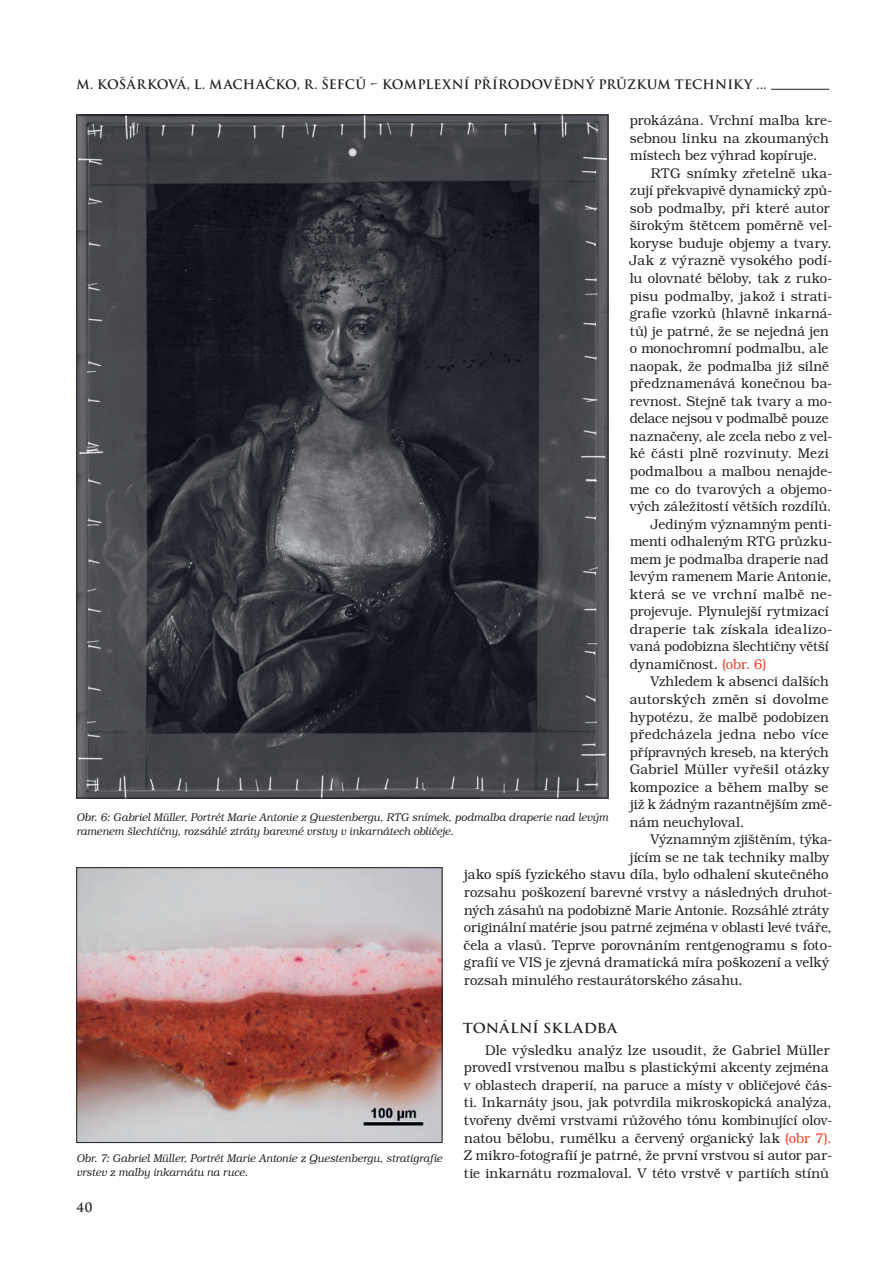
<style>
.page{position:relative;width:893px;height:1263px;background:#fff}
.page>*{position:absolute;margin:0;border:0;box-sizing:border-box;transform-origin:0 0}
.t1{font:300 14.1px "ITC Bookman CE";letter-spacing:.01em;color:#231f20;scale:.93 1}
.t2{font:300 14.1px/17.5px "ITC Bookman CE";letter-spacing:.01em;color:#231f20;scale:.94 1}
.t3{font:300 14.1px "ITC Bookman CE";letter-spacing:.01em;color:#231f20;scale:.92 1}
.t4{font:300 14.1px "ITC Bookman CE";letter-spacing:.01em;color:#231f20;scale:.95 1}
.t5{font:300 14.1px "ITC Bookman CE";letter-spacing:.03em;color:#231f20;scale:.95 1}
.t6{font:300 14.1px "ITC Bookman CE";letter-spacing:.035em;color:#231f20;scale:.95 1}
.t7{font:300 14.1px "ITC Bookman CE";letter-spacing:.035em;color:#231f20;scale:.94 1}
.t8{font:700 13.5px "Trajan Pro";letter-spacing:.055em;color:#231f20;scale:1.05 1}
.t9{font:700 12.75px "Trajan Pro";letter-spacing:.01em;color:#231f20}
.t10{font:italic 300 11.25px/13.6px "ITC Bookman CE";letter-spacing:.005em;color:#231f20;scale:.93 1}
.s1{color:#ef3d27}
</style>
<div class="page">
<hr style="left:131px;top:89px;width:698px;height:1px;background:#231f20">
<div style="left:77px;top:80px;width:694px;height:17px;background:#fff"></div>
<img style="left:79px;top:117px;width:527px;height:679px">
<img style="left:79px;top:869px;width:361px;height:272px">
<div style="left:77px;top:867px;width:365px;height:276px;border:1px solid #231f20"></div>
<p class="t9" style="left:77px;top:77px;width:376px">M. KOŠÁRKOVÁ, L. MACHAČKO, R. ŠEFCŮ - KOMPLEXNÍ</p>
<p class="t9" style="left:474px;top:77px;width:230px">PŘÍRODOVĚDNÝ PRŮZKUM TECHNI</p>
<p class="t9" style="left:733px;top:77px;width:35px">KY ...</p>
<p class="t2" style="left:630px;top:112px;width:217px">prokázána. Vrchní malba kre‑ sebnou linku na zkoumaných místech bez výhrad kopíruje.</p>
<p class="t7" style="left:651px;top:165px;width:195px">RTG snímky zřetelně uka‑</p>
<p class="t1" style="left:630px;top:182px;width:219px">zují překvapivě dynamický způ‑</p>
<p class="t2" style="left:630px;top:199px;width:214px">sob podmalby, při které autor</p>
<p class="t2" style="left:630px;top:217px;width:217px">širokým štětcem poměrně vel‑</p>
<p class="t2" style="left:630px;top:234px;width:216px">koryse buduje objemy a tvary.</p>
<p class="t2" style="left:629px;top:252px;width:217px">Jak z výrazně vysokého podí‑</p>
<p class="t1" style="left:630px;top:270px;width:219px">lu olovnaté běloby, tak z ruko‑</p>
<p class="t4" style="left:630px;top:288px;width:215px">pisu podmalby, jakož i strati‑</p>
<p class="t1" style="left:630px;top:305px;width:219px">grafie vzorků (hlavně inkarná‑</p>
<p class="t1" style="left:630px;top:323px;width:215px">tů) je patrné, že se nejedná jen</p>
<p class="t1" style="left:630px;top:340px;width:215px">o monochromní podmalbu, ale</p>
<p class="t1" style="left:630px;top:358px;width:216px">naopak, že podmalba již silně</p>
<p class="t2" style="left:630px;top:375px;width:217px">předznamenává konečnou ba‑</p>
<p class="t1" style="left:630px;top:393px;width:219px">revnost. Stejně tak tvary a mo‑</p>
<p class="t3" style="left:630px;top:410px;width:217px">delace nejsou v podmalbě pouze</p>
<p class="t1" style="left:630px;top:428px;width:219px">naznačeny, ale zcela nebo z vel‑</p>
<p class="t5" style="left:630px;top:445px;width:211px">ké části plně rozvinuty. Mezi</p>
<p class="t1" style="left:630px;top:463px;width:220px">podmalbou a malbou nenajde‑</p>
<p class="t2" style="left:630px;top:480px;width:217px">me co do tvarových a objemo‑</p>
<p class="t1" style="left:630px;top:498px;width:218px">vých záležitostí větších rozdílů.</p>
<p class="t1" style="left:651px;top:516px;width:197px">Jediným významným penti‑</p>
<p class="t1" style="left:630px;top:533px;width:219px">menti odhaleným RTG průzku‑</p>
<p class="t1" style="left:630px;top:551px;width:215px">mem je podmalba draperie nad</p>
<p class="t1" style="left:630px;top:568px;width:219px">levým ramenem Marie Antonie,</p>
<p class="t5" style="left:630px;top:586px;width:215px">která se ve vrchní malbě ne‑</p>
<p class="t1" style="left:630px;top:603px;width:215px">projevuje. Plynulejší rytmizací</p>
<p class="t6" style="left:630px;top:621px;width:215px">draperie tak získala idealizo‑</p>
<p class="t3" style="left:630px;top:638px;width:218px">vaná podobizna šlechtičny větší</p>
<p class="t1" style="left:630px;top:656px;width:148px">dynamičnost. <span class="s1">(obr. 6)</span></p>
<p class="t1" style="left:650px;top:673px;width:193px">Vzhledem k absenci dalších</p>
<p class="t4" style="left:630px;top:691px;width:211px">autorských změn si dovolme</p>
<p class="t1" style="left:630px;top:709px;width:215px">hypotézu, že malbě podobizen</p>
<p class="t5" style="left:630px;top:726px;width:211px">předcházela jedna nebo více</p>
<p class="t1" style="left:630px;top:744px;width:215px">přípravných kreseb, na kterých</p>
<p class="t4" style="left:630px;top:761px;width:212px">Gabriel Müller vyřešil otázky</p>
<p class="t2" style="left:630px;top:778px;width:213px">kompozice a během malby se</p>
<p class="t1" style="left:630px;top:796px;width:219px">již k žádným razantnějším změ‑</p>
<p class="t1" style="left:630px;top:814px;width:124px">nám neuchyloval.</p>
<p class="t3" style="left:650px;top:831px;width:199px">Významným zjištěním, týka‑</p>
<p class="t1" style="left:630px;top:849px;width:216px">jícím se ne tak techniky malby</p>
<p class="t1" style="left:464px;top:866px;width:393px">jako spíš fyzického stavu díla, bylo odhalení skutečného</p>
<p class="t1" style="left:464px;top:884px;width:398px">rozsahu poškození barevné vrstvy a následných druhot‑</p>
<p class="t3" style="left:464px;top:901px;width:398px">ných zásahů na podobizně Marie Antonie. Rozsáhlé ztráty</p>
<p class="t3" style="left:464px;top:919px;width:401px">originální matérie jsou patrné zejména v oblasti levé tváře,</p>
<p class="t1" style="left:463px;top:937px;width:398px">čela a vlasů. Teprve porovnáním rentgenogramu s foto‑</p>
<p class="t1" style="left:464px;top:954px;width:394px">grafií ve VIS je zjevná dramatická míra poškození a velký</p>
<p class="t1" style="left:464px;top:972px;width:301px">rozsah minulého restaurátorského zásahu.</p>
<p class="t8" style="left:463px;top:1019px;width:55px">TONÁLNÍ</p>
<p class="t8" style="left:543px;top:1019px;width:72px">SKLADBA</p>
<p class="t2" style="left:464px;top:1041px;width:394px;text-indent:21px">Dle výsledku analýz lze usoudit, že Gabriel Müller provedl vrstvenou malbu s plastickými akcenty zejména v oblastech draperií, na paruce a místy v obličejové čás‑ ti. Inkarnáty jsou, jak potvrdila mikroskopická analýza, tvořeny dvěmi vrstvami růžového tónu kombinující olov‑ natou bělobu, rumělku a červený organický lak <span class="s1">(obr 7).<br></span>Z mikro‑fotografií je patrné, že první vrstvou si autor par‑ tie inkarnátu rozmaloval. V této vrstvě v partiích stínů</p>
<p class="t10" style="left:77px;top:811px;width:573px">Obr. 6: Gabriel Müller, Portrét Marie Antonie z Questenbergu, RTG snímek, podmalba draperie nad levým ramenem šlechtičny, rozsáhlé ztráty barevné vrstvy v inkarnátech obličeje.</p>
<p class="t10" style="left:77px;top:1152px;width:395px">Obr. 7: Gabriel Müller, Portrét Marie Antonie z Questenbergu, stratigrafie vrstev z malby inkarnátu na ruce.</p>
<p class="t9" style="left:77px;top:1199px;width:17px">40</p>
</div>
